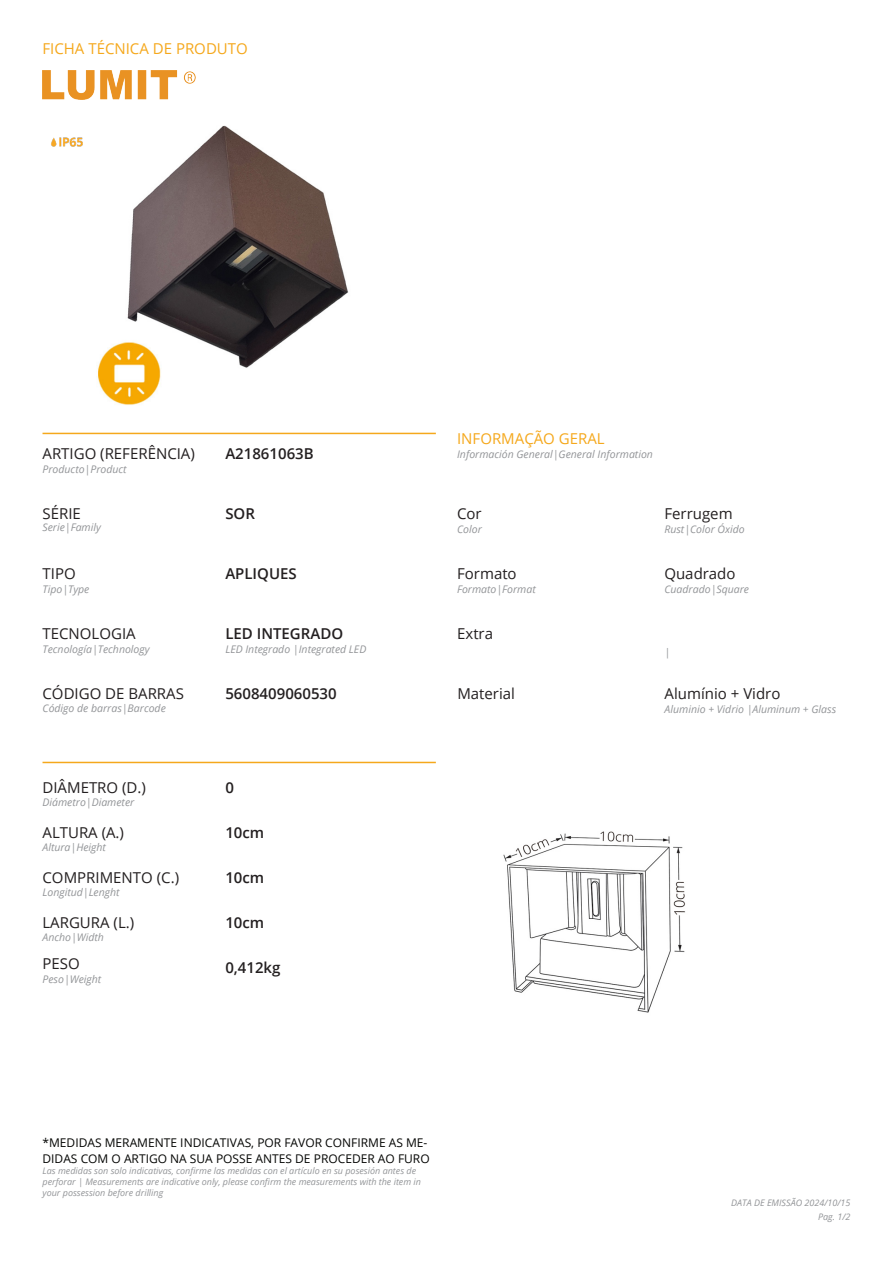
<style>
.page{position:relative;width:893px;height:1263px;background:#fff}
.page>*{position:absolute;margin:0;border:0;box-sizing:border-box;transform-origin:0 0}
.t1{font:15px "Open Sans";color:#231f20}
.t2{font:600 15px "Open Sans";color:#231f20}
.t3{font:15px "Open Sans";color:#f5a81c}
.t4{font:12px/16.5px "Open Sans";color:#040503}
.t5{font:italic 10.5px "Open Sans";color:#939598}
.t6{font:italic 9px/10.8px "Open Sans";color:#939598}
</style>
<div class="page">
<img style="left:97px;top:125px;width:251px;height:280px">
<hr style="left:43px;top:433px;width:393px;height:1px;background:#f5a81c">
<hr style="left:43px;top:762px;width:393px;height:1px;background:#f5a81c">
<img style="left:43px;top:70px;width:153px;height:29px">
<img style="left:51px;top:137px;width:32px;height:10px">
<img style="left:503px;top:831px;width:182px;height:182px">
<p class="t3" style="left:43px;top:38px;width:207px">FICHA TÉCNICA DE PRODUTO</p>
<p class="t3" style="left:457px;top:428px;width:149px">INFORMAÇÃO GERAL</p>
<p class="t1" style="left:43px;top:443px;width:154px">ARTIGO (REFERÊNCIA)</p>
<p class="t5" style="left:457px;top:446px;width:197px">Información General|General Information</p>
<p class="t5" style="left:43px;top:461px;width:86px">Producto|Product</p>
<p class="t2" style="left:225px;top:443px;width:90px">A21861063B</p>
<p class="t1" style="left:43px;top:503px;width:40px">SÉRIE</p>
<p class="t5" style="left:43px;top:520px;width:60px">Serie|Family</p>
<p class="t2" style="left:225px;top:503px;width:31px">SOR</p>
<p class="t1" style="left:457px;top:503px;width:26px">Cor</p>
<p class="t5" style="left:457px;top:521px;width:26px">Color</p>
<p class="t1" style="left:664px;top:503px;width:70px">Ferrugem</p>
<p class="t5" style="left:664px;top:521px;width:82px">Rust|Color Óxido</p>
<p class="t1" style="left:43px;top:563px;width:35px">TIPO</p>
<p class="t5" style="left:43px;top:581px;width:48px">Tipo|Type</p>
<p class="t1" style="left:43px;top:623px;width:95px">TECNOLOGIA</p>
<p class="t5" style="left:43px;top:641px;width:109px">Tecnología|Technology</p>
<p class="t1" style="left:43px;top:683px;width:143px">CÓDIGO DE BARRAS</p>
<p class="t5" style="left:43px;top:701px;width:125px">Código de barras|Barcode</p>
<p class="t2" style="left:225px;top:563px;width:73px">APLIQUES</p>
<p class="t2" style="left:225px;top:623px;width:119px">LED INTEGRADO</p>
<p class="t5" style="left:225px;top:641px;width:142px">LED Integrado |Integrated LED</p>
<p class="t2" style="left:225px;top:683px;width:113px">5608409060530</p>
<p class="t1" style="left:457px;top:563px;width:61px">Formato</p>
<p class="t5" style="left:457px;top:581px;width:80px">Formato|Format</p>
<p class="t1" style="left:457px;top:623px;width:37px">Extra</p>
<p class="t1" style="left:457px;top:683px;width:59px">Material</p>
<p class="t1" style="left:664px;top:563px;width:73px">Quadrado</p>
<p class="t5" style="left:664px;top:581px;width:86px">Cuadrado|Square</p>
<p class="t5" style="left:664px;top:644px;width:7px">|</p>
<p class="t1" style="left:665px;top:683px;width:117px">Alumínio + Vidro</p>
<p class="t5" style="left:665px;top:701px;width:173px">Aluminio + Vidrio |Aluminum + Glass</p>
<p class="t1" style="left:43px;top:776px;width:105px">DIÂMETRO (D.)</p>
<p class="t5" style="left:43px;top:795px;width:93px">Diámetro|Diameter</p>
<p class="t2" style="left:225px;top:776px;width:10px">0</p>
<p class="t1" style="left:43px;top:821px;width:83px">ALTURA (A.)</p>
<p class="t5" style="left:43px;top:840px;width:65px">Altura|Height</p>
<p class="t2" style="left:225px;top:821px;width:40px">10cm</p>
<p class="t1" style="left:43px;top:866px;width:138px">COMPRIMENTO (C.)</p>
<p class="t5" style="left:43px;top:885px;width:79px">Longitud|Lenght</p>
<p class="t2" style="left:225px;top:866px;width:40px">10cm</p>
<p class="t1" style="left:43px;top:911px;width:93px">LARGURA (L.)</p>
<p class="t5" style="left:43px;top:930px;width:63px">Ancho|Width</p>
<p class="t1" style="left:43px;top:953px;width:39px">PESO</p>
<p class="t5" style="left:43px;top:971px;width:60px">Peso|Weight</p>
<p class="t2" style="left:225px;top:911px;width:40px">10cm</p>
<p class="t2" style="left:225px;top:956px;width:57px">0,412kg</p>
<p class="t4" style="left:43px;top:1134px;width:389px">*MEDIDAS MERAMENTE INDICATIVAS, POR FAVOR CONFIRME AS ME-<br>DIDAS COM O ARTIGO NA SUA POSSE ANTES DE PROCEDER AO FURO</p>
<p class="t6" style="left:43px;top:1165px;width:380px">Las medidas son solo indicativas, confirme las medidas con el artículo en su posesión antes de perforar | Measurements are indicative only, please confirm the measurements with the item in your possession before drilling</p>
<p class="t6" style="left:731px;top:1197px;width:121px">DATA DE EMISSÃO 2024/10/15</p>
<p class="t6" style="left:818px;top:1211px;width:34px">Pag. 1/2</p>
</div>
